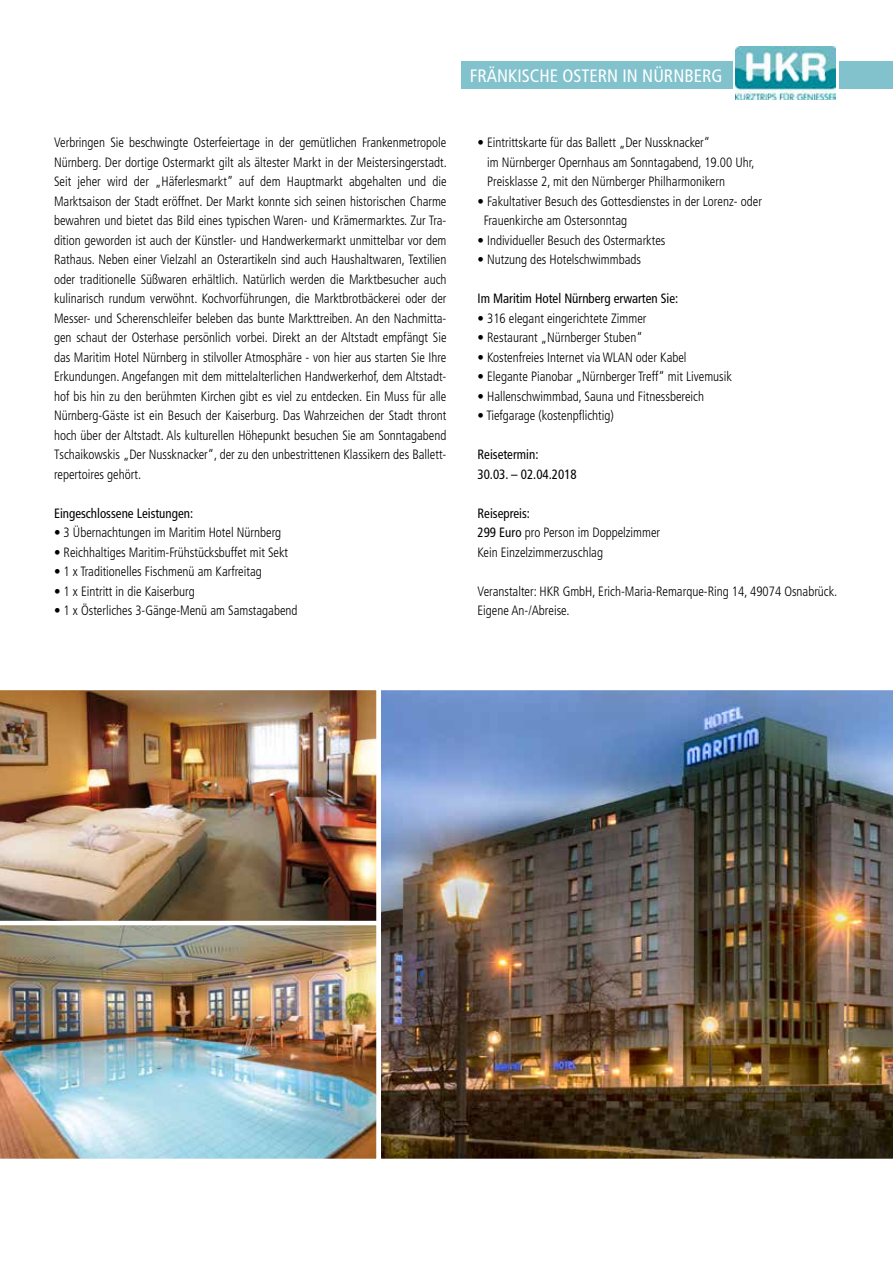
<style>
.page{position:relative;width:893px;height:1263px;background:#fff}
.page>*{position:absolute;margin:0;border:0;box-sizing:border-box;transform-origin:0 0}
.t1{font:condensed 18px "Frutiger";color:#fff}
.t2{font:300 condensed 13.5px/19.5px "Frutiger";color:#000;scale:.96 1}
.t3{font:condensed 13.5px/19.5px "Frutiger";color:#000;scale:.96 1}
.s1{font-weight:400}
</style>
<div class="page">
<div style="left:462px;top:62px;width:431px;height:27px;background:#81c2cc"></div>
<svg style="left:733px;top:46px;width:106px;height:54px"></svg>
<img style="left:736px;top:47px;width:100px;height:53px">
<img style="left:0;top:690px;width:376px;height:231px">
<img style="left:0;top:925px;width:376px;height:234px">
<img style="left:376px;top:690px;width:517px;height:469px">
<p class="t2" style="left:54px;top:133px;width:411px;text-align:justify">Verbringen Sie beschwingte Osterfeiertage in der gemütlichen Frankenmetropole Nürnberg. Der dortige Ostermarkt gilt als ältester Markt in der Meistersingerstadt.<br>Seit jeher wird der „Häferlesmarkt” auf dem Hauptmarkt abgehalten und die Marktsaison der Stadt eröffnet. Der Markt konnte sich seinen historischen Charme bewahren und bietet das Bild eines typischen Waren- und Krämermarktes. Zur Tra&shy;dition geworden ist auch der Künstler- und Handwerkermarkt unmittelbar vor dem Rathaus. Neben einer Vielzahl an Osterartikeln sind auch Haushaltwaren, Textilien oder traditionelle Süßwaren erhältlich. Natürlich werden die Marktbesucher auch kulinarisch rundum verwöhnt. Kochvorführungen, die Marktbrotbäckerei oder der Messer- und Scherenschleifer beleben das bunte Markttreiben. An den Nachmitta&shy;gen schaut der Osterhase persönlich vorbei. Direkt an der Altstadt empfängt Sie das Maritim Hotel Nürnberg in stilvoller Atmosphäre - von hier aus starten Sie Ihre Erkundungen. Angefangen mit dem mittelalterlichen Handwerkerhof, dem Altstadt&shy;hof bis hin zu den berühmten Kirchen gibt es viel zu entdecken. Ein Muss für alle Nürnberg-Gäste ist ein Besuch der Kaiserburg. Das Wahrzeichen der Stadt thront hoch über der Altstadt. Als kulturellen Höhepunkt besuchen Sie am Sonntagabend Tschaikowskis „Der Nussknacker“, der zu den unbestrittenen Klassikern des Ballett&shy;repertoires gehört.</p>
<p class="t3" style="left:54px;top:503px;width:146px">Eingeschlossene Leistungen:</p>
<p class="t2" style="left:54px;top:523px;width:238px">• 3 Übernachtungen im Maritim Hotel Nürnberg</p>
<p class="t2" style="left:54px;top:543px;width:246px">• Reichhaltiges Maritim-Frühstücksbuffet mit Sekt</p>
<p class="t2" style="left:54px;top:562px;width:218px">• 1 x Traditionelles Fischmenü am Karfreitag</p>
<p class="t2" style="left:54px;top:582px;width:148px">• 1 x Eintritt in die Kaiserburg</p>
<p class="t2" style="left:54px;top:601px;width:255px">• 1 x Österliches 3-Gänge-Menü am Samstagabend</p>
<h1 class="t1" style="left:470px;top:66px;width:254px">FRÄNKISCHE OSTERN IN NÜRNBERG</h1>
<p class="t2" style="left:487px;top:133px;width:280px;text-indent:-10px">• Eintrittskarte für das Ballett „Der Nussknacker“<br>im Nürnberger Opernhaus am Sonntagabend, 19.00 Uhr,<br>Preisklasse 2, mit den Nürnberger Philharmonikern</p>
<p class="t2" style="left:484px;top:192px;width:291px;text-indent:-6px">• Fakultativer Besuch des Gottesdienstes in der Lorenz- oder<br>Frauenkirche am Ostersonntag</p>
<p class="t2" style="left:477px;top:231px;width:197px">• Individueller Besuch des Ostermarktes</p>
<p class="t2" style="left:477px;top:250px;width:172px">• Nutzung des Hotelschwimmbads</p>
<p class="t3" style="left:477px;top:289px;width:211px">Im Maritim Hotel Nürnberg erwarten Sie:</p>
<p class="t2" style="left:477px;top:308px;width:177px">• 316 elegant eingerichtete Zimmer</p>
<p class="t2" style="left:477px;top:328px;width:173px">• Restaurant „Nürnberger Stuben“</p>
<p class="t2" style="left:477px;top:347px;width:219px">• Kostenfreies Internet via WLAN oder Kabel</p>
<p class="t2" style="left:477px;top:367px;width:266px">• Elegante Pianobar „Nürnberger Treff“ mit Livemusik</p>
<p class="t2" style="left:477px;top:386px;width:237px">• Hallenschwimmbad, Sauna und Fitnessbereich</p>
<p class="t2" style="left:477px;top:406px;width:143px">• Tiefgarage (kostenpflichtig)</p>
<p class="t3" style="left:477px;top:445px;width:105px">Reisetermin:<br>30.03. – 02.04.2018</p>
<p class="t2" style="left:477px;top:503px;width:192px"><span class="s1">Reisepreis:<br>299 Euro</span> pro Person im Doppelzimmer<br>Kein Einzelzimmerzuschlag</p>
<p class="t2" style="left:477px;top:581px;width:376px">Veranstalter: HKR GmbH, Erich-Maria-Remarque-Ring 14, 49074 Osnabrück.<br>Eigene An-/Abreise.</p>
</div>
